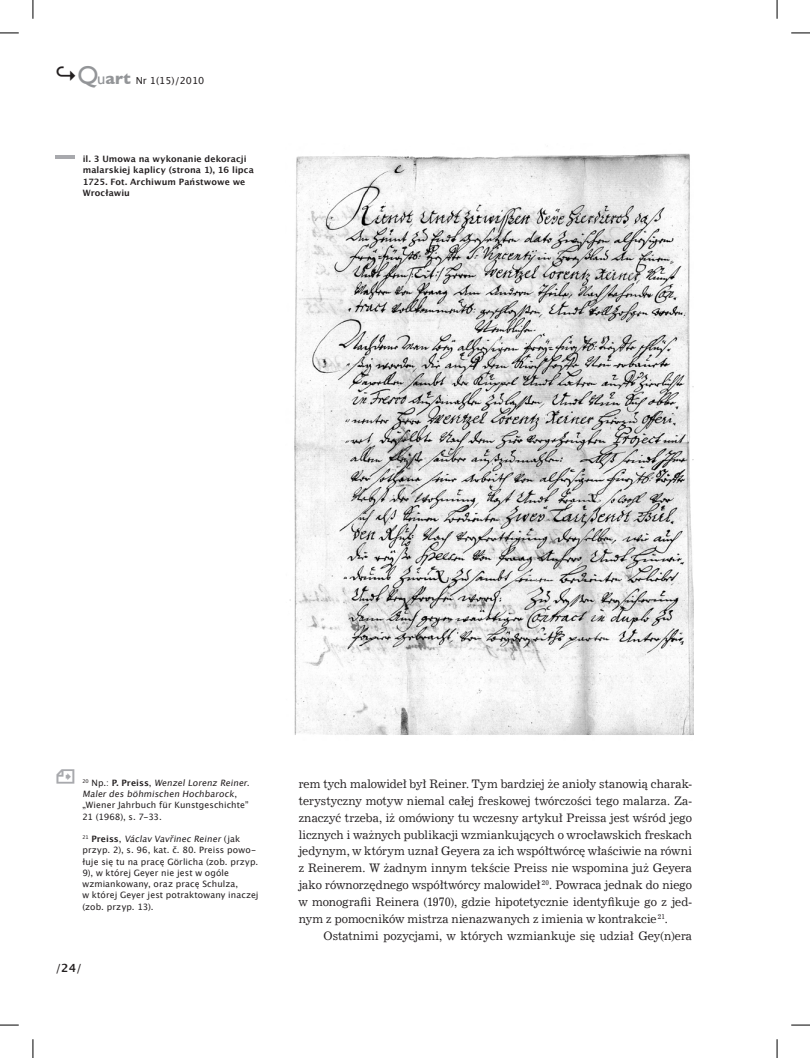
<style>
.page{position:relative;width:810px;height:1058px;background:#fff}
.page>*{position:absolute;margin:0;border:0;box-sizing:border-box;transform-origin:0 0}
.t1{font:11.75px "News 702 EU";letter-spacing:.01em;color:#231f20;scale:.94 1}
.t2{font:11.25px "Lucida Grande";color:#231f20}
.t3{font:9.75px "Lucida Grande";color:#231f20}
.t4{font:8.75px/11.2px "Lucida Grande";letter-spacing:.015em;color:#231f20}
.t5{font:700 8.75px/11.2px "Lucida Grande";letter-spacing:.005em;color:#231f20}
.s1{font-weight:700;font-size:22.5px}
.s2{font-family:"Gill Sans";font-size:25.75px;color:#939598}
.s3{font-family:"Gill Sans";font-size:16.5px;color:#939598}
.s4{font-family:"Gill Sans";font-weight:700;font-size:16.5px;color:#939598}
.s5{font-weight:700}
</style>
<div class="page">
<img style="left:289px;top:153px;width:405px;height:582px">
<hr style="left:55px;top:155px;width:20px;height:3px;background:#a8a9ad">
<svg style="left:0;top:32px;width:19px;height:2px"></svg>
<svg style="left:791px;top:32px;width:19px;height:2px"></svg>
<svg style="left:0;top:1024px;width:19px;height:2px"></svg>
<svg style="left:791px;top:1024px;width:19px;height:2px"></svg>
<svg style="left:32px;top:0;width:2px;height:19px"></svg>
<svg style="left:32px;top:1039px;width:2px;height:19px"></svg>
<svg style="left:776px;top:0;width:2px;height:19px"></svg>
<svg style="left:776px;top:1039px;width:2px;height:19px"></svg>
<p class="t3" style="left:55px;top:75px;width:151px"><span class="s1">↪</span><span class="s2">Q</span><span class="s3">u</span><span class="s4">art</span> Nr 1(15)/2010</p>
<p class="t5" style="left:83px;top:153px;width:173px">il. 3 Umowa na wykonanie dekoracji malarskiej kaplicy (strona 1), 16 lipca<br>1725. Fot. Archiwum Państwowe we<br>Wrocławiu</p>
<p class="t4" style="left:82px;top:777px;width:171px"><sup>2</sup> <sup>0</sup> N p . : <span class="s5">P. Pre i s s</span> , Wenzel Lorenz Reiner.<br>Maler des böhmischen Hochbarock, „Wiener Jahrbuch für Kunstgeschichte” 21 (1968), s. 7-33.</p>
<p class="t4" style="left:82px;top:833px;width:178px"><sup>2</sup> <sup>1</sup> <span class="s5">Pre i s s</span> , Václav Vavřinec Reiner ( j a k przyp. 2), s. 96, kat. č. 80. Preiss powo&shy;łuje się tu na pracę Görlicha (zob. przyp.<br>9), w której Geyer nie jest w ogóle wzmiankowany, oraz pracę Schulza,<br>w której Geyer jest potraktowany inaczej (zob. przyp. 13).</p>
<p class="t2" style="left:55px;top:961px;width:28px">/<span class="s5">24</span>/</p>
<p class="t1" style="left:299px;top:776px;width:420px">rem tych malowideł był Reiner. Tym bardziej że anioły stanowią charak-</p>
<p class="t1" style="left:299px;top:793px;width:420px">terystyczny motyw niemal całej freskowej twórczości tego malarza. Za-</p>
<p class="t1" style="left:299px;top:810px;width:420px">znaczyć trzeba, iż omówiony tu wczesny artykuł Preissa jest wśród jego</p>
<p class="t1" style="left:299px;top:827px;width:420px">licznych i ważnych publikacji wzmiankujących o wrocławskich freskach</p>
<p class="t1" style="left:299px;top:844px;width:420px">jedynym, w którym uznał Geyera za ich współtwórcę właściwie na równi</p>
<p class="t1" style="left:299px;top:861px;width:420px">z Reinerem. W żadnym innym tekście Preiss nie wspomina już Geyera</p>
<p class="t1" style="left:299px;top:878px;width:420px">jako równorzędnego współtwórcy malowideł <sup>20</sup>. Powraca jednak do niego</p>
<p class="t1" style="left:299px;top:895px;width:420px">w monografii Reinera (1970), gdzie hipotetycznie identyfikuje go z jed-</p>
<p class="t1" style="left:299px;top:911px;width:394px">nym z pomocników mistrza nienazwanych z imienia w kontrakcie <sup>21</sup>.</p>
<p class="t1" style="left:323px;top:928px;width:394px">Ostatnimi pozycjami, w których wzmiankuje się udział Gey(n)era</p>
</div>
